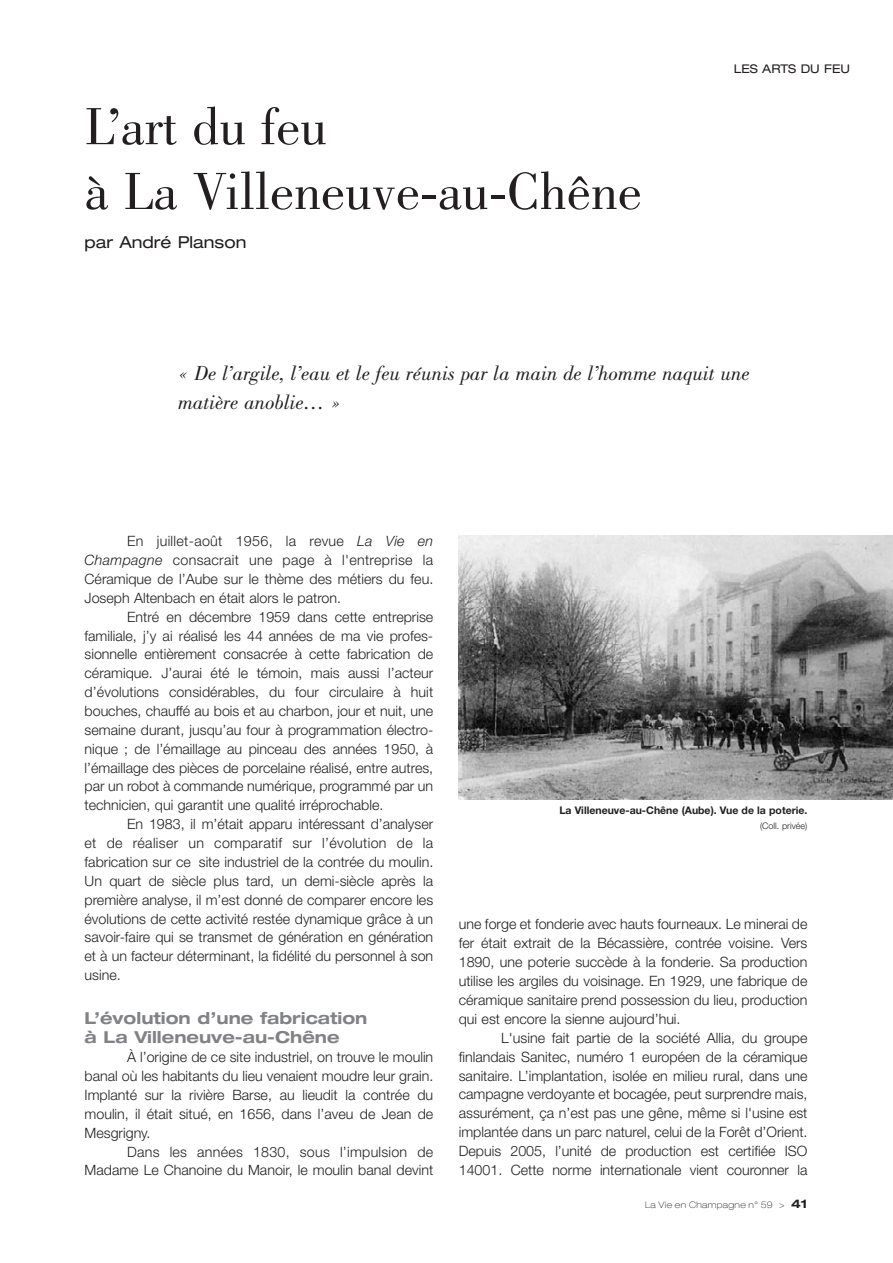
<style>
.page{position:relative;width:893px;height:1263px;background:#fff}
.page>*{position:absolute;margin:0;border:0;box-sizing:border-box;transform-origin:0 0}
.t1{font:54px/64.8px "Bodoni";color:#231f20}
.t2{font:italic 21px/28.5px "Bodoni";color:#231f20}
.t3{font:700 expanded 16.5px/18.9px "Helvetica Neue";color:#808285}
.t4{font:expanded 16.5px "Helvetica Neue";color:#231f20}
.t5{font:300 14.25px/18.9px "Helvetica Neue";color:#231f20;text-align:justify}
.t6{font:expanded 12px "Helvetica Neue";color:#231f20}
.t7{font:700 10.5px "Helvetica Neue";color:#231f20}
.t8{font:100 expanded 9px "Helvetica Neue";letter-spacing:.03em;color:#231f20}
.t9{font:300 9px "Helvetica Neue";color:#231f20}
.s1{font-style:italic}
.s2{font-weight:700;font-size:12px}
</style>
<div class="page">
<img style="left:459px;top:536px;width:434px;height:264px">
<h1 class="t1" style="left:85px;top:99px;width:559px">L’art du feu<br>à La Villeneuve-au-Chêne</h1>
<p class="t4" style="left:85px;top:236px;width:163px">par André Planson</p>
<p class="t6" style="left:734px;top:64px;width:118px">LES ARTS DU FEU</p>
<h2 class="t2" style="left:178px;top:361px;width:573px">« De l’argile, l’eau et le feu réunis par la main de l’homme naquit une matière anoblie… »</h2>
<p class="t5" style="left:85px;top:533px;width:350px;text-indent:43px">En juillet-août 1956, la revue <span class="s1">La Vie en Champagne</span> consacrait une page à l'entreprise la Céramique de l’Aube sur le thème des métiers du feu.<br>Joseph Altenbach en était alors le patron.</p>
<p class="t5" style="left:85px;top:608px;width:350px;text-indent:43px">Entré en décembre 1959 dans cette entreprise familiale, j’y ai réalisé les 44 années de ma vie profes&shy;sionnelle entièrement consacrée à cette fabrication de céramique. J’aurai été le témoin, mais aussi l’acteur d’évolutions considérables, du four circulaire à huit bouches, chauffé au bois et au charbon, jour et nuit, une semaine durant, jusqu’au four à programmation électro&shy;nique ; de l’émaillage au pinceau des années 1950, à l’émaillage des pièces de porcelaine réalisé, entre autres, par un robot à commande numérique, programmé par un technicien, qui garantit une qualité irréprochable.</p>
<p class="t5" style="left:85px;top:816px;width:350px;text-indent:43px">En 1983, il m’était apparu intéressant d’analyser et de réaliser un comparatif sur l’évolution de la fabrication sur ce site industriel de la contrée du moulin.<br>Un quart de siècle plus tard, un demi-siècle après la première analyse, il m’est donné de comparer encore les évolutions de cette activité restée dynamique grâce à un savoir-faire qui se transmet de génération en génération et à un facteur déterminant, la fidélité du personnel à son usine.</p>
<p class="t3" style="left:85px;top:1010px;width:284px">L’évolution d’une fabrication à La Villeneuve-au-Chêne</p>
<p class="t5" style="left:85px;top:1049px;width:350px;text-indent:43px">À l’origine de ce site industriel, on trouve le moulin banal où les habitants du lieu venaient moudre leur grain.<br>Implanté sur la rivière Barse, au lieudit la contrée du moulin, il était situé, en 1656, dans l’aveu de Jean de Mesgrigny.</p>
<p class="t5" style="left:85px;top:1143px;width:350px;text-align:right">Dans les années 1830, sous l’impulsion de<br>Madame Le Chanoine du Manoir, le moulin banal devint</p>
<p class="t7" style="left:559px;top:806px;width:250px">La Villeneuve-au-Chêne (Aube). Vue de la poterie.</p>
<p class="t9" style="left:760px;top:823px;width:49px">(Coll. privée)</p>
<p class="t5" style="left:459px;top:915px;width:350px">une forge et fonderie avec hauts fourneaux. Le minerai de fer était extrait de la Bécassière, contrée voisine. Vers 1890, une poterie succède à la fonderie. Sa production utilise les argiles du voisinage. En 1929, une fabrique de céramique sanitaire prend possession du lieu, production qui est encore la sienne aujourd’hui.</p>
<p class="t5" style="left:459px;top:1029px;width:350px;text-indent:43px">L'usine fait partie de la société Allia, du groupe finlandais Sanitec, numéro 1 européen de la céramique sanitaire. L’implantation, isolée en milieu rural, dans une campagne verdoyante et bocagée, peut surprendre mais, assurément, ça n’est pas une gêne, même si l'usine est implantée dans un parc naturel, celui de la Forêt d’Orient.<br>Depuis 2005, l’unité de production est certifiée ISO 14001. Cette norme internationale vient couronner la</p>
<p class="t8" style="left:645px;top:1201px;width:164px">La Vie en Champagne n° 59 &gt; <span class="s2">41</span></p>
</div>
